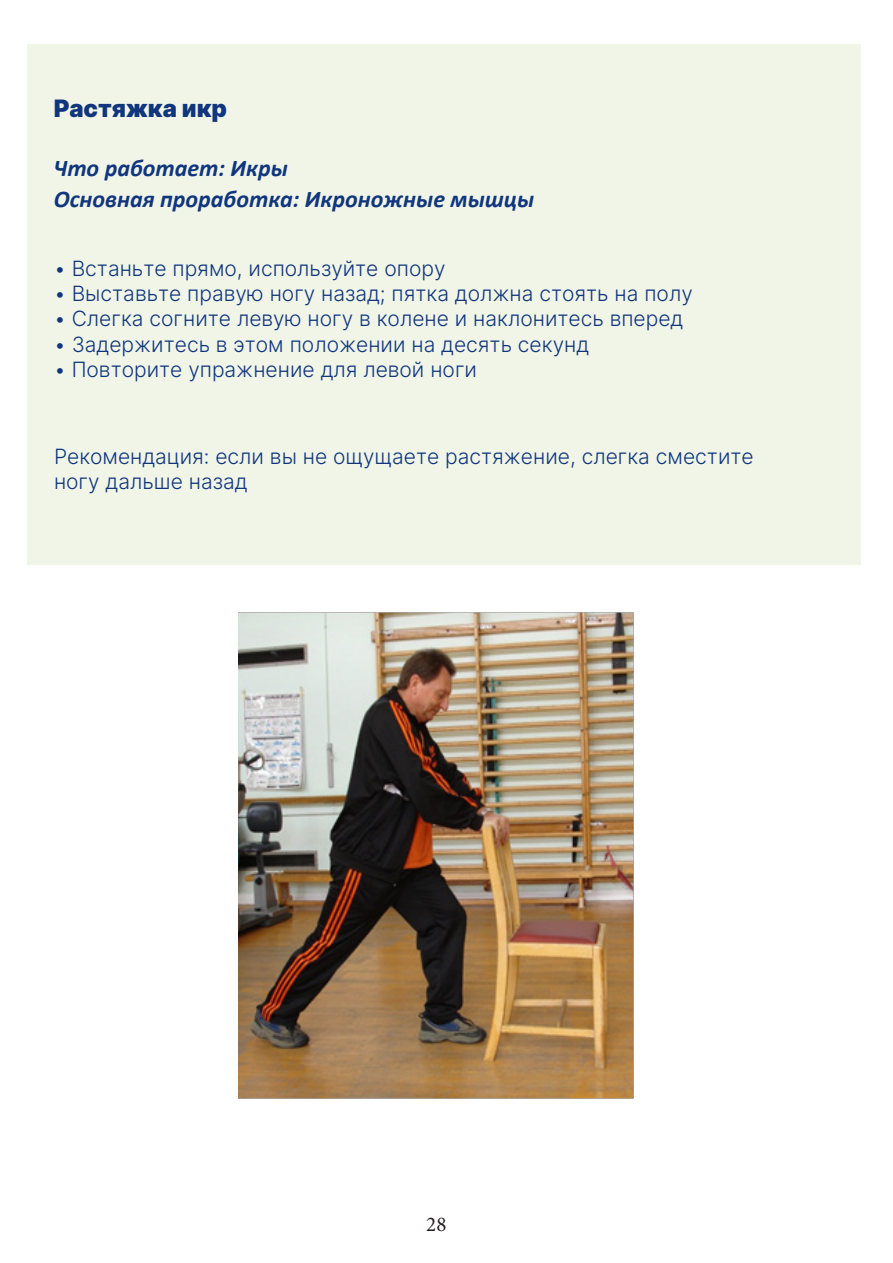
<style>
.page{position:relative;width:893px;height:1263px;background:#fff}
.page>*{position:absolute;margin:0;border:0;box-sizing:border-box;transform-origin:0 0}
.t1{font:italic 700 24px/31px "Calibri";color:#11367e}
.t2{font:900 24px "Inter";color:#11367e}
.t3{font:300 21px/25.2px "Inter";color:#11367e}
.t4{font:21px "Minion Pro";color:#231f20}
</style>
<div class="page">
<img style="left:239px;top:682px;width:395px;height:417px">
<div style="left:28px;top:44px;width:833px;height:520px;background:#f0f5e7"></div>
<svg style="left:28px;top:564px;width:833px;height:118px"></svg>
<p class="t2" style="left:54px;top:90px;width:175px">Растяжка икр</p>
<p class="t1" style="left:54px;top:152px;width:482px">Что работает: Икры<br>Основная проработка: Икроножные мышцы</p>
<p class="t3" style="left:54px;top:255px;width:393px">• Встаньте прямо, используйте опору</p>
<p class="t3" style="left:54px;top:280px;width:640px">• Выставьте правую ногу назад; пятка должна стоять на полу</p>
<p class="t3" style="left:54px;top:306px;width:631px">• Слегка согните левую ногу в колене и наклонитесь вперед</p>
<p class="t3" style="left:54px;top:331px;width:537px">• Задержитесь в этом положении на десять секунд</p>
<p class="t3" style="left:54px;top:356px;width:425px">• Повторите упражнение для левой ноги</p>
<p class="t3" style="left:54px;top:443px;width:701px">Рекомендация: если вы не ощущаете растяжение, слегка сместите ногу дальше назад</p>
<p class="t4" style="left:426px;top:1210px;width:22px">28</p>
</div>
